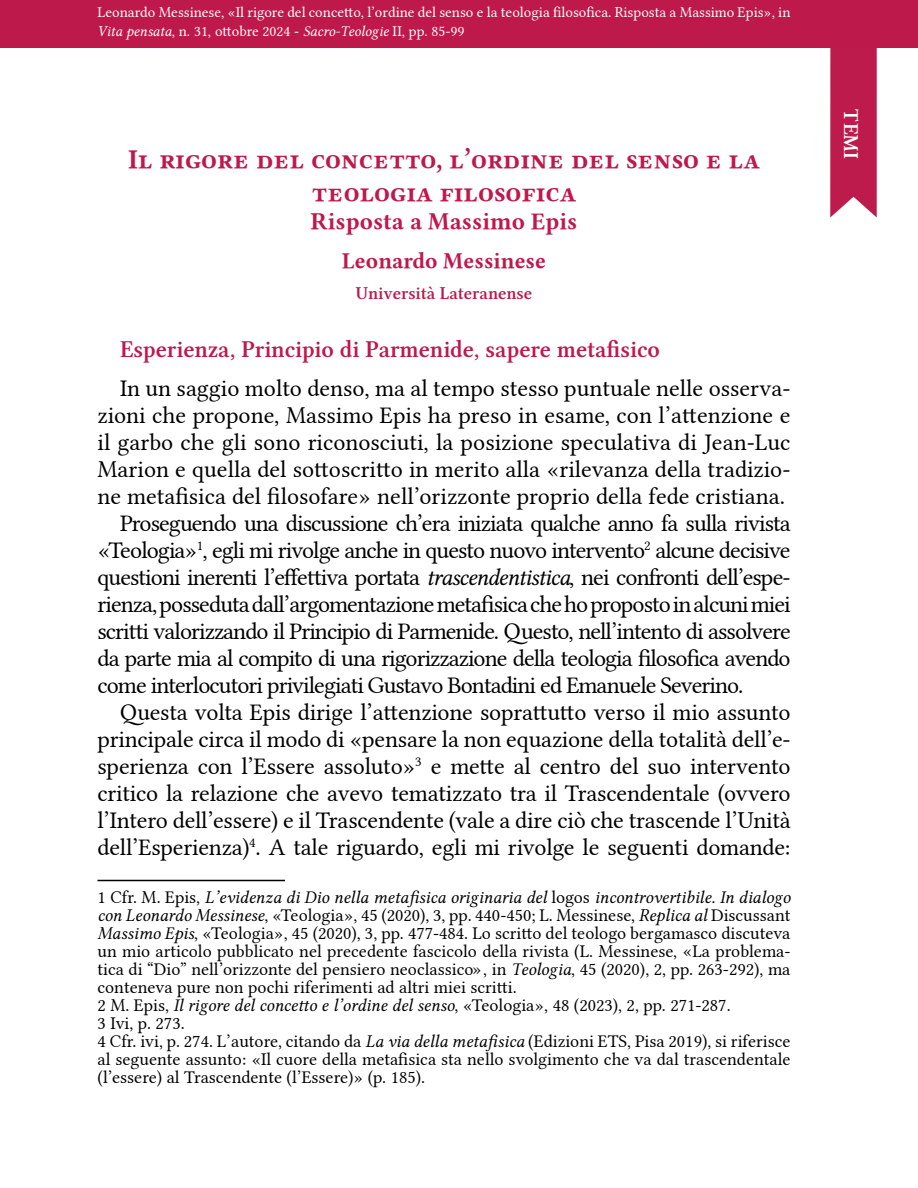
<style>
.page{position:relative;width:918px;height:1188px;background:#fff}
.page>*{position:absolute;margin:0;border:0;box-sizing:border-box;transform-origin:0 0}
.Titolo{font:27px/32.4px "Linux Libertine GB";color:#be194b;text-align:center}
.Corpo{font:24px/27px "Linux Libertine G";letter-spacing:-.01em;color:#000;text-align:justify}
.Sottoparagrafi{font:24px "Linux Libertine GZ";color:#be194b}
.Sottotitolo__event{font:24px "Linux Libertine GB";color:#be194b}
.Autore{font:22.5px "Linux Libertine GB";color:#be194b}
.t1{font:21px "Linux Libertine GZ";color:#fff}
.Corpo_-_Note{font:18px/18px "Linux Libertine G";color:#000;text-align:justify}
.Affiliazione{font:18px "Linux Libertine GZ";color:#be194b}
.Titolo_Lato{font:15px/19.5px "Linux Libertine G";color:#fff}
.s1{font-family:"Linux Libertine GI"}
</style>
<div class="page">
<div style="left:0;top:0;width:918px;height:48px;background:#be194b"></div>
<svg style="left:830px;top:0;width:47px;height:218px"></svg>
<hr style="left:98px;top:880px;width:187px;height:1px;background:#000">
<p class="Titolo_Lato" style="left:98px;top:2px;width:695px">Leonardo Messinese, «Il rigore del concetto, l’ordine del senso e la teologia filosofica. Risposta a Massimo Epis», in<br><span class="s1">Vita pensata</span>, n. 31, ottobre 2024 - <span class="s1">Sacro-Teologie</span> II, pp. 85-99</p>
<p class="Titolo" style="left:128px;top:143px;width:633px">Il rigore del concetto, l’ordine del senso e la teologia filosofica</p>
<p class="Sottotitolo__event" style="left:311px;top:205px;width:268px">Risposta a Massimo Epis</p>
<p class="Autore" style="left:342px;top:246px;width:206px">Leonardo Messinese</p>
<p class="Affiliazione" style="left:356px;top:283px;width:178px">Università Lateranense</p>
<p class="Sottoparagrafi" style="left:120px;top:335px;width:541px">Esperienza, Principio di Parmenide, sapere metafisico</p>
<p class="Corpo" style="left:98px;top:374px;width:695px;text-indent:22px">In un saggio molto denso, ma al tempo stesso puntuale nelle osserva&shy;zioni che propone, Massimo Epis ha preso in esame, con l’attenzione e il garbo che gli sono riconosciuti, la posizione speculativa di Jean-Luc Marion e quella del sottoscritto in merito alla «rilevanza della tradizio&shy;ne metafisica del filosofare» nell’orizzonte proprio della fede cristiana.</p>
<p class="Corpo" style="left:98px;top:509px;width:695px;text-indent:22px">Proseguendo una discussione ch’era iniziata qualche anno fa sulla rivista «Teologia»<sup>1</sup>, egli mi rivolge anche in questo nuovo intervento<sup>2</sup> alcune decisive questioni inerenti l’effettiva portata <span class="s1">trascendentistica</span>, nei confronti dell’espe&shy;rienza, posseduta dall’argomentazione metafisica che ho proposto in alcuni miei scritti valorizzando il Principio di Parmenide. Questo, nell’intento di assolvere da parte mia al compito di una rigorizzazione della teologia filosofica avendo come interlocutori privilegiati Gustavo Bontadini ed Emanuele Severino.</p>
<p class="Corpo" style="left:98px;top:698px;width:695px;text-indent:22px">Questa volta Epis dirige l’attenzione soprattutto verso il mio assunto principale circa il modo di «pensare la non equazione della totalità dell’e&shy;sperienza con l’Essere assoluto»<sup>3</sup> e mette al centro del suo intervento critico la relazione che avevo tematizzato tra il Trascendentale (ovvero l’Intero dell’essere) e il Trascendente (vale a dire ciò che trascende l’Unità dell’Esperienza)<sup>4</sup>. A tale riguardo, egli mi rivolge le seguenti domande:</p>
<p class="Corpo_-_Note" style="left:97px;top:888px;width:695px">1 Cfr. M. Epis, <span class="s1">L’evidenza di Dio nella metafisica originaria del</span> logos <span class="s1">incontrovertibile. In dialogo con Leonardo Messinese</span>, «Teologia», 45 (2020), 3, pp. 440-450; L. Messinese, <span class="s1">Replica al</span> Discussant <span class="s1">Massimo Epis</span>, «Teologia», 45 (2020), 3, pp. 477-484. Lo scritto del teologo bergamasco discuteva un mio articolo pubblicato nel precedente fascicolo della rivista (L. Messinese, «La problema&shy;tica di “Dio” nell’orizzonte del pensiero neoclassico», in <span class="s1">Teologia</span>, 45 (2020), 2, pp. 263-292), ma conteneva pure non pochi riferimenti ad altri miei scritti.</p>
<p class="Corpo_-_Note" style="left:97px;top:996px;width:635px">2 M. Epis, <span class="s1">Il rigore del concetto e l’ordine del senso</span>, «Teologia», 48 (2023), 2, pp. 271-287.</p>
<p class="Corpo_-_Note" style="left:97px;top:1014px;width:89px">3 Ivi, p. 273.</p>
<p class="Corpo_-_Note" style="left:97px;top:1032px;width:695px">4 Cfr. ivi, p. 274. L’autore, citando da <span class="s1">La via della metafisica</span> (Edizioni ETS, Pisa 2019), si riferisce al seguente assunto: «Il cuore della metafisica sta nello svolgimento che va dal trascendentale (l’essere) al Trascendente (l’Essere)» (p. 185).</p>
<p class="t1" style="left:863px;top:109px;width:51px;rotate:90deg">TEMI</p>
</div>
